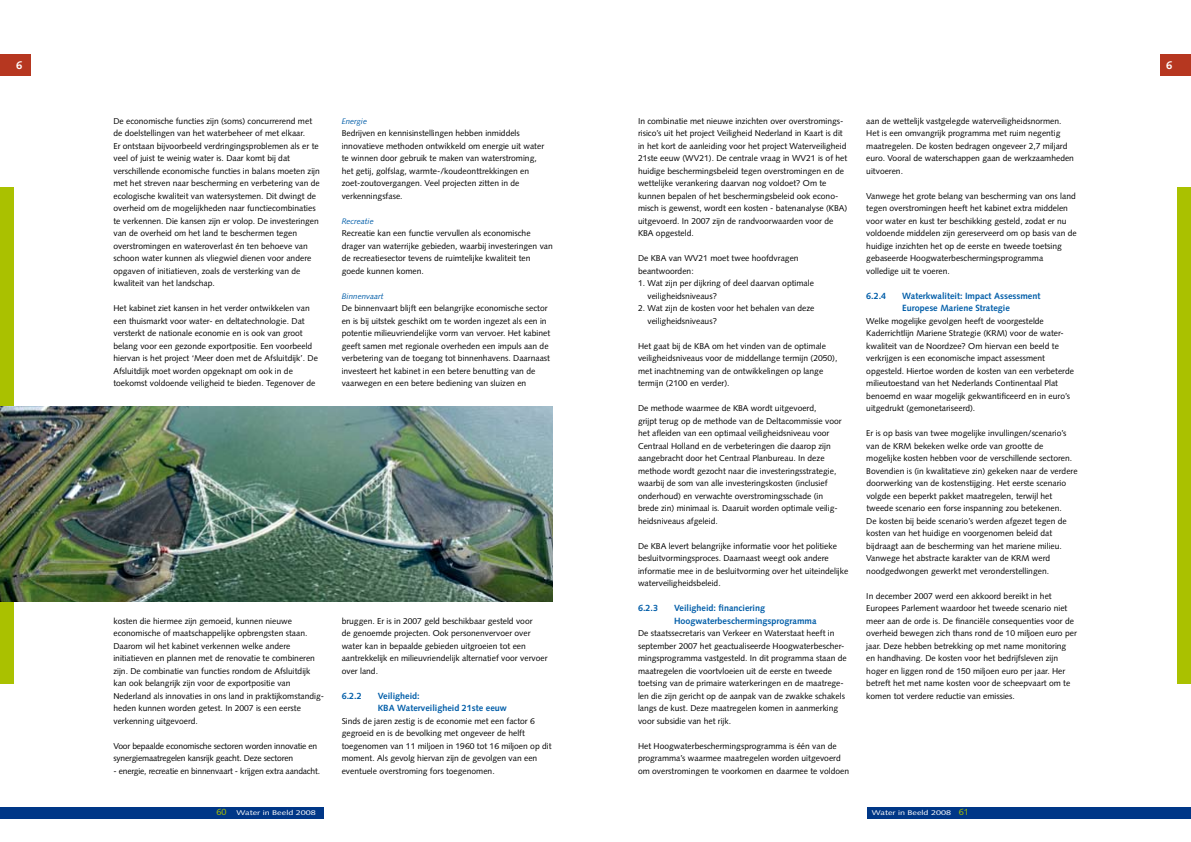
<style>
.page{position:relative;width:1191px;height:842px;background:#fff}
.page>*{position:absolute;margin:0;border:0;box-sizing:border-box;transform-origin:0 0}
.t1{font:700 11.2px "Syntax";color:#fff}
.t2{font:700 9px/12.5px "Syntax";color:#005da8}
.t3{font:8.5px/12.5px "Syntax";color:#000}
.t4{font:8.5px/12.5px "Syntax";letter-spacing:-.02em;color:#000}
.t5{font:italic 8px "Syntax";color:#005da8}
.t6{font:6.8px "Syntax";color:#fff;scale:1.32 1}
.s1{font-size:9px;color:#aac100}
</style>
<div class="page">
<div style="left:0;top:54px;width:31px;height:22px;background:#b63720"></div>
<div style="left:1160px;top:54px;width:31px;height:22px;background:#b63720"></div>
<div style="left:0;top:187px;width:14px;height:496px;background:#aac100"></div>
<div style="left:1176px;top:187px;width:15px;height:496px;background:#aac100"></div>
<div style="left:866px;top:807px;width:325px;height:11px;background:#003787"></div>
<div style="left:0;top:807px;width:324px;height:11px;background:#003787"></div>
<img style="left:0;top:407px;width:553px;height:195px">
<h1 class="t1" style="left:16px;top:58px;width:8px">6</h1>
<h1 class="t1" style="left:1166px;top:58px;width:8px">6</h1>
<p class="t3" style="left:113px;top:114px;width:208px">De economische functies zijn (soms) concurrerend met de doelstellingen van het waterbeheer of met elkaar.<br>Er ontstaan bijvoorbeeld verdringingsproblemen als er te veel of juist te weinig water is. Daar komt bij dat verschillende economische functies in balans moeten zijn met het streven naar bescherming en verbetering van de ecologische kwaliteit van watersystemen. Dit dwingt de overheid om de mogelijkheden naar functiecombinaties te verkennen. Die kansen zijn er volop. De investeringen van de overheid om het land te beschermen tegen overstromingen en wateroverlast én ten behoeve van schoon water kunnen als vliegwiel dienen voor andere opgaven of initiatieven, zoals de versterking van de kwaliteit van het landschap.</p>
<p class="t3" style="left:113px;top:302px;width:206px">Het kabinet ziet kansen in het verder ontwikkelen van een thuismarkt voor water- en deltatechnologie. Dat versterkt de nationale economie en is ook van groot belang voor een gezonde exportpositie. Een voorbeeld hiervan is het project ‘Meer doen met de Afsluitdijk’. De Afsluitdijk moet worden opgeknapt om ook in de toekomst voldoende veiligheid te bieden. Tegenover de</p>
<p class="t5" style="left:342px;top:116px;width:27px">Energie</p>
<p class="t3" style="left:342px;top:127px;width:204px">Bedrijven en kennisinstellingen hebben inmiddels innovatieve methoden ontwikkeld om energie uit water te winnen door gebruik te maken van waterstroming, het getij, golfslag, warmte-/koudeonttrekkingen en zoet-zoutovergangen. Veel projecten zitten in de verkenningsfase.</p>
<p class="t5" style="left:342px;top:216px;width:33px">Recreatie</p>
<p class="t3" style="left:342px;top:227px;width:213px">Recreatie kan een functie vervullen als economische drager van waterrijke gebieden, waarbij investeringen van de recreatiesector tevens de ruimtelijke kwaliteit ten goede kunnen komen.</p>
<p class="t5" style="left:342px;top:291px;width:43px">Binnenvaart</p>
<p class="t3" style="left:342px;top:302px;width:210px">De binnenvaart blijft een belangrijke economische sector en is bij uitstek geschikt om te worden ingezet als een in potentie milieuvriendelijke vorm van vervoer. Het kabinet geeft samen met regionale overheden een impuls aan de verbetering van de toegang tot binnenhavens. Daarnaast investeert het kabinet in een betere benutting van de vaarwegen en een betere bediening van sluizen en</p>
<p class="t3" style="left:113px;top:614px;width:212px">kosten die hiermee zijn gemoeid, kunnen nieuwe economische of maatschappelijke opbrengsten staan.<br>Daarom wil het kabinet verkennen welke andere initiatieven en plannen met de renovatie te combineren zijn. De combinatie van functies rondom de Afsluitdijk kan ook belangrijk zijn voor de exportpositie van Nederland als innovaties in ons land in praktijkomstandig&shy;heden kunnen worden getest. In 2007 is een eerste verkenning uitgevoerd.</p>
<p class="t4" style="left:113px;top:739px;width:205px">Voor bepaalde economische sectoren worden innovatie en synergiemaatregelen kansrijk geacht. Deze sectoren</p>
<p class="t4" style="left:113px;top:764px;width:208px">- energie, recreatie en binnenvaart - krijgen extra aandacht.</p>
<p class="t3" style="left:342px;top:614px;width:207px">bruggen. Er is in 2007 geld beschikbaar gesteld voor<br>de genoemde projecten. Ook personenvervoer over water kan in bepaalde gebieden uitgroeien tot een aantrekkelijk en milieuvriendelijk alternatief voor vervoer over land.</p>
<p class="t2" style="left:342px;top:689px;width:22px">6.2.2</p>
<p class="t2" style="left:378px;top:689px;width:131px">Veiligheid:<br>KBA Waterveiligheid 21ste eeuw</p>
<p class="t3" style="left:342px;top:714px;width:211px">Sinds de jaren zestig is de economie met een factor 6 gegroeid en is de bevolking met ongeveer de helft toegenomen van 11 miljoen in 1960 tot 16 miljoen op dit moment. Als gevolg hiervan zijn de gevolgen van een eventuele overstroming fors toegenomen.</p>
<p class="t3" style="left:638px;top:114px;width:211px">In combinatie met nieuwe inzichten over overstromings&shy;risico’s uit het project Veiligheid Nederland in Kaart is dit in het kort de aanleiding voor het project Waterveiligheid 21ste eeuw (WV21). De centrale vraag in WV21 is of het huidige beschermingsbeleid tegen overstromingen en de wettelijke verankering daarvan nog voldoet? Om te kunnen bepalen of het beschermingsbeleid ook econo&shy;misch is gewenst, wordt een kosten - batenanalyse (KBA) uitgevoerd. In 2007 zijn de randvoorwaarden voor de KBA opgesteld.</p>
<p class="t3" style="left:638px;top:252px;width:162px">De KBA van WV21 moet twee hoofdvragen beantwoorden:</p>
<p class="t3" style="left:647px;top:277px;width:168px;text-indent:-9px">1. Wat zijn per dijkring of deel daarvan optimale veiligheidsniveaus?</p>
<p class="t3" style="left:647px;top:302px;width:168px;text-indent:-9px">2. Wat zijn de kosten voor het behalen van deze veiligheidsniveaus?</p>
<p class="t3" style="left:638px;top:339px;width:201px">Het gaat bij de KBA om het vinden van de optimale veiligheidsniveaus voor de middellange termijn (2050), met inachtneming van de ontwikkelingen op lange termijn (2100 en verder).</p>
<p class="t3" style="left:638px;top:402px;width:205px">De methode waarmee de KBA wordt uitgevoerd,<br>grijpt terug op de methode van de Deltacommissie voor het afleiden van een optimaal veiligheidsniveau voor Centraal Holland en de verbeteringen die daarop zijn aangebracht door het Centraal Planbureau. In deze methode wordt gezocht naar die investeringsstrategie, waarbij de som van alle investeringskosten (inclusief onderhoud) en verwachte overstromingsschade (in brede zin) minimaal is. Daaruit worden optimale veilig&shy;heidsniveaus afgeleid.</p>
<p class="t3" style="left:638px;top:539px;width:212px">De KBA levert belangrijke informatie voor het politieke besluitvormingsproces. Daarnaast weegt ook andere informatie mee in de besluitvorming over het uiteindelijke waterveiligheidsbeleid.</p>
<p class="t2" style="left:638px;top:602px;width:22px">6.2.3</p>
<p class="t2" style="left:674px;top:602px;width:144px">Veiligheid: financiering<br>Hoogwaterbeschermingsprogramma</p>
<p class="t3" style="left:638px;top:627px;width:210px">De staatssecretaris van Verkeer en Waterstaat heeft in september 2007 het geactualiseerde Hoogwaterbescher&shy;mingsprogramma vastgesteld. In dit programma staan de maatregelen die voortvloeien uit de eerste en tweede toetsing van de primaire waterkeringen en de maatrege&shy;len die zijn gericht op de aanpak van de zwakke schakels langs de kust. Deze maatregelen komen in aanmerking voor subsidie van het rijk.</p>
<p class="t3" style="left:638px;top:739px;width:213px">Het Hoogwaterbeschermingsprogramma is één van de programma’s waarmee maatregelen worden uitgevoerd om overstromingen te voorkomen en daarmee te voldoen</p>
<p class="t3" style="left:866px;top:114px;width:209px">aan de wettelijk vastgelegde waterveiligheidsnormen.<br>Het is een omvangrijk programma met ruim negentig maatregelen. De kosten bedragen ongeveer 2,7 miljard euro. Vooral de waterschappen gaan de werkzaamheden uitvoeren.</p>
<p class="t3" style="left:866px;top:189px;width:212px">Vanwege het grote belang van bescherming van ons land tegen overstromingen heeft het kabinet extra middelen voor water en kust ter beschikking gesteld, zodat er nu voldoende middelen zijn gereserveerd om op basis van de huidige inzichten het op de eerste en tweede toetsing gebaseerde Hoogwaterbeschermingsprogramma volledige uit te voeren.</p>
<p class="t2" style="left:866px;top:289px;width:22px">6.2.4</p>
<p class="t2" style="left:902px;top:289px;width:140px">Waterkwaliteit: Impact Assessment<br>Europese Mariene Strategie</p>
<p class="t3" style="left:866px;top:314px;width:209px">Welke mogelijke gevolgen heeft de voorgestelde Kaderrichtlijn Mariene Strategie (KRM) voor de water&shy;kwaliteit van de Noordzee? Om hiervan een beeld te verkrijgen is een economische impact assessment opgesteld. Hiertoe worden de kosten van een verbeterde milieutoestand van het Nederlands Continentaal Plat benoemd en waar mogelijk gekwantificeerd en in euro’s uitgedrukt (gemonetariseerd).</p>
<p class="t3" style="left:866px;top:427px;width:213px">Er is op basis van twee mogelijke invullingen/scenario’s van de KRM bekeken welke orde van grootte de mogelijke kosten hebben voor de verschillende sectoren.<br>Bovendien is (in kwalitatieve zin) gekeken naar de verdere doorwerking van de kostenstijging. Het eerste scenario volgde een beperkt pakket maatregelen, terwijl het tweede scenario een forse inspanning zou betekenen.<br>De kosten bij beide scenario’s werden afgezet tegen de kosten van het huidige en voorgenomen beleid dat bijdraagt aan de bescherming van het mariene milieu.<br>Vanwege het abstracte karakter van de KRM werd noodgedwongen gewerkt met veronderstellingen.</p>
<p class="t3" style="left:866px;top:589px;width:212px">In december 2007 werd een akkoord bereikt in het Europees Parlement waardoor het tweede scenario niet meer aan de orde is. De financiële consequenties voor de overheid bewegen zich thans rond de 10 miljoen euro per jaar. Deze hebben betrekking op met name monitoring en handhaving. De kosten voor het bedrijfsleven zijn hoger en liggen rond de 150 miljoen euro per jaar. Her betreft het met name kosten voor de scheepvaart om te komen tot verdere reductie van emissies.</p>
<p class="t6" style="left:217px;top:809px;width:77px"><span class="s1">60</span> Water in Beeld 2008</p>
<p class="t6" style="left:872px;top:809px;width:75px">Water in Beeld 2008 <span class="s1">61</span></p>
</div>
